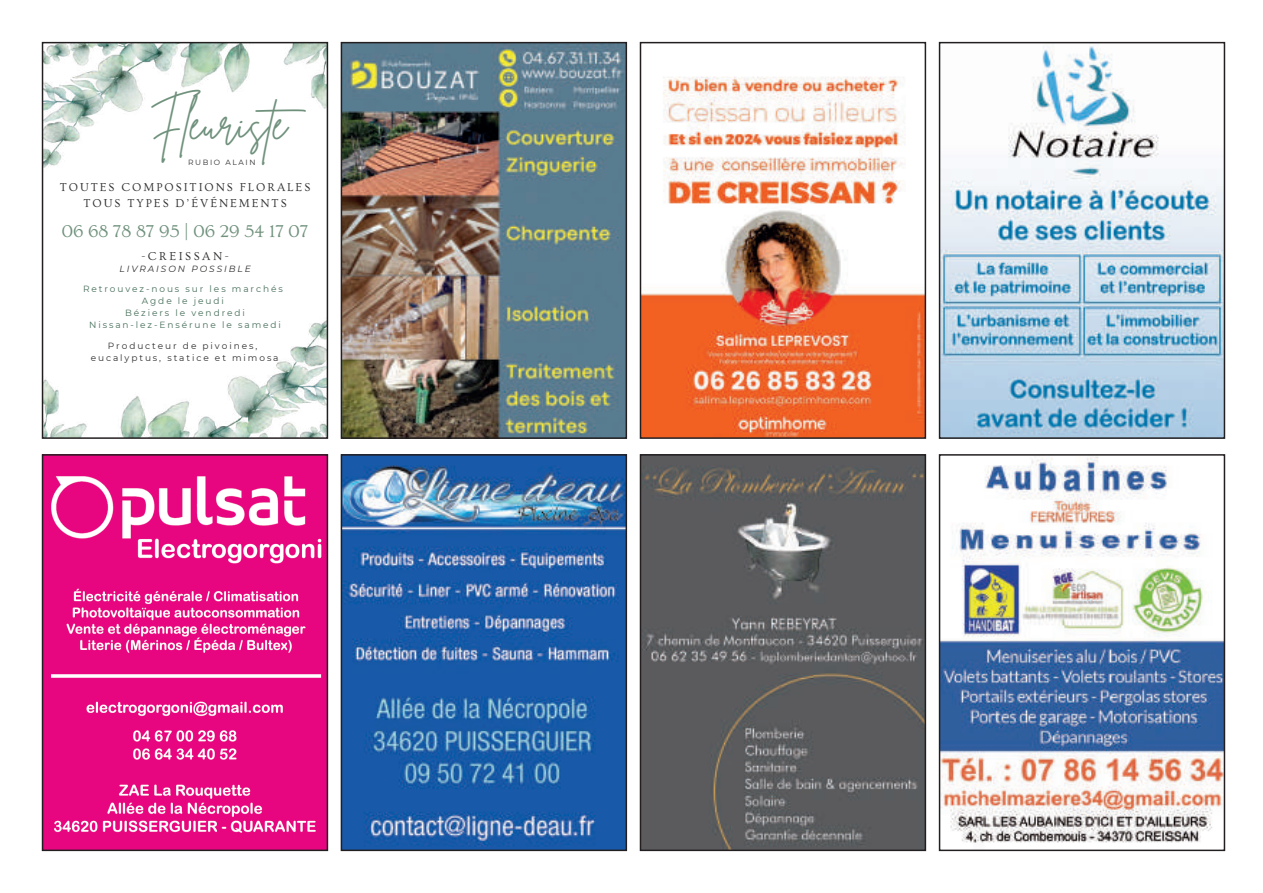
<style>
.page{position:relative;width:1263px;height:893px;background:#fff}
.page>*{position:absolute;margin:0;border:0;box-sizing:border-box;transform-origin:0 0}
.t1{font:45px "Brittany Signature";color:#6f917c}
.t2{font:18px "Ovo";color:#6f917c}
.t3{font:12px/16px "Ovo";letter-spacing:.16em;color:#302f2e;text-align:center}
.t4{font:12px "Ovo";letter-spacing:.21em;color:#302f2e}
.t5{font:9px/12px "Montserrat";letter-spacing:.21em;color:#466e5a;text-align:center}
.t6{font:9px/12px "Montserrat";letter-spacing:.21em;color:#302f2e;text-align:center}
.t7{font:italic 9px "Montserrat";letter-spacing:.21em;color:#302f2e}
.t8{font:7.5px "Montserrat";letter-spacing:.21em;color:#302f2e}
</style>
<div class="page">
<img style="left:344px;top:45px;width:280px;height:391px">
<div style="left:341px;top:42px;width:286px;height:397px;border:2px solid #231f20"></div>
<img style="left:344px;top:457px;width:280px;height:391px">
<div style="left:341px;top:454px;width:286px;height:397px;border:2px solid #231f20"></div>
<img style="left:643px;top:76px;width:280px;height:360px">
<div style="left:640px;top:42px;width:286px;height:397px;border:2px solid #231f20"></div>
<img style="left:643px;top:457px;width:280px;height:391px">
<div style="left:640px;top:454px;width:286px;height:397px;border:2px solid #231f20"></div>
<img style="left:942px;top:45px;width:280px;height:391px">
<div style="left:939px;top:42px;width:286px;height:397px;border:2px solid #231f20"></div>
<img style="left:942px;top:457px;width:280px;height:386px">
<div style="left:939px;top:454px;width:286px;height:397px;border:2px solid #231f20"></div>
<img style="left:45px;top:45px;width:280px;height:391px">
<div style="left:42px;top:42px;width:286px;height:397px;border:2px solid #231f20"></div>
<img style="left:45px;top:457px;width:280px;height:391px">
<div style="left:42px;top:454px;width:286px;height:397px;border:2px solid #231f20"></div>
<h1 class="t1" style="left:149px;top:95px;width:171px">Fleuriste</h1>
<p class="t8" style="left:188px;top:157px;width:69px">RUBIO ALAIN</p>
<h3 class="t3" style="left:60px;top:179px;width:252px">TOUTES COMPOSITIONS FLORALES<br>TOUS TYPES D’ÉVÉNEMENTS</h3>
<h2 class="t2" style="left:62px;top:221px;width:248px">06 68 78 87 95 | 06 29 54 17 07</h2>
<h3 class="t4" style="left:141px;top:250px;width:89px">-CREISSAN-</h3>
<p class="t7" style="left:119px;top:263px;width:133px">LIVRAISON POSSIBLE</p>
<p class="t5" style="left:83px;top:283px;width:201px">Retrouvez-nous sur les marchés<br>Agde le jeudi<br>Béziers le vendredi<br>Nissan-lez-Ensérune le samedi</p>
<p class="t6" style="left:91px;top:339px;width:189px">Producteur de pivoines, eucalyptus, statice et mimosa</p>
</div>
